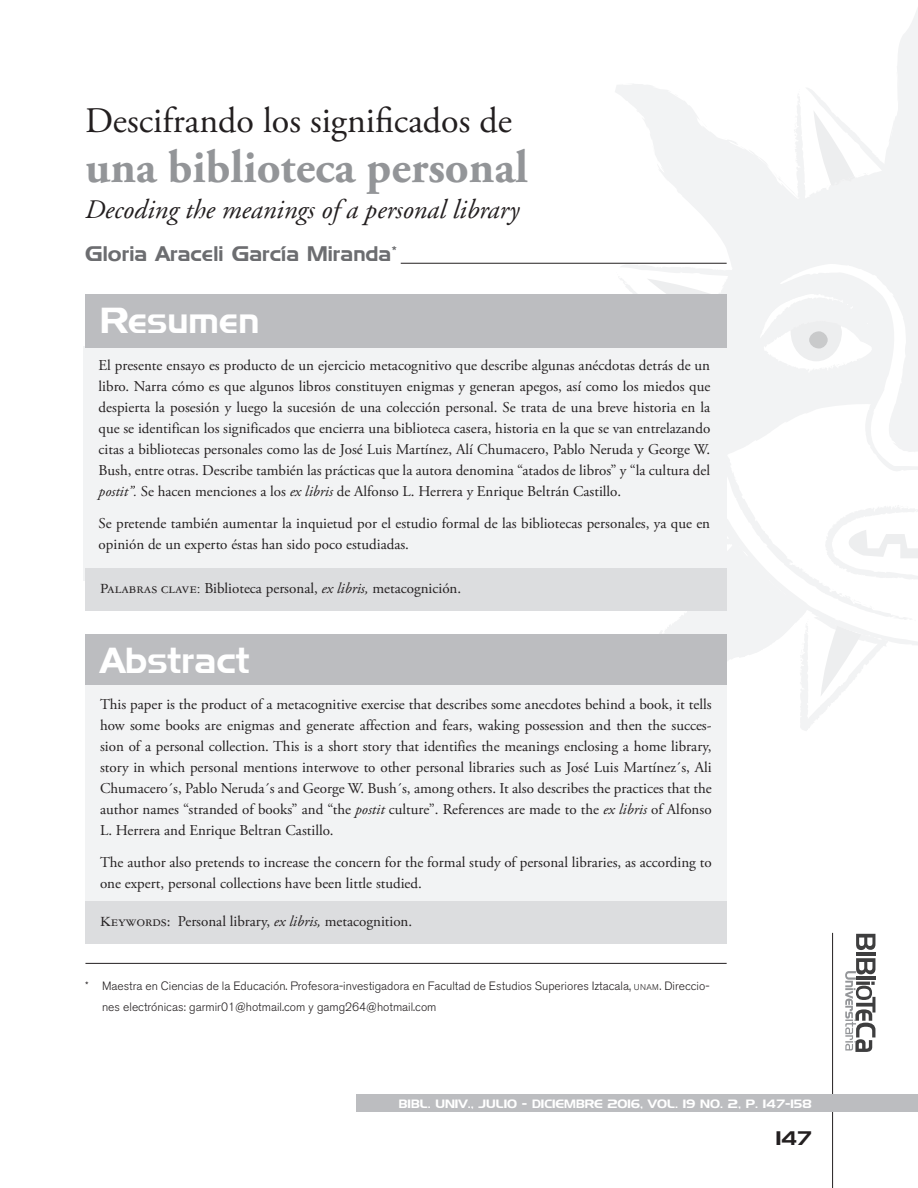
<style>
.page{position:relative;width:918px;height:1188px;background:#fff}
.page>*{position:absolute;margin:0;border:0;box-sizing:border-box;transform-origin:0 0}
.TITULO_-_parte_grand{font:700 46.5px "Adobe Garamond Pro";color:#939598}
.t1{font:36px "Adobe Garamond Pro";color:#231f20}
.RESUMEN_-_Titulo{font:36px "Denmark";color:#fff}
.TITULO_-_english{font:italic 27px "Adobe Garamond LT";color:#231f20}
.t2{font:21px "Denmark";color:#6c6d70}
.t3{font:19.5px "Denmark";color:#231f20}
.RESUMEN_-_Español{font:15px/21px "Adobe Garamond Pro";color:#231f20;text-align:justify}
.Nota_al_pie{font:300 12px/21px "Akzidenz Grotesk BE";color:#231f20}
.Identificador_derech{font:12px "Denmark";color:#fff}
.s1{font-style:italic}
.s2{font-family:"Garamond Three SC"}
.s3{font-size:8.4px}
</style>
<div class="page">
<svg style="left:497px;top:8px;width:421px;height:255px"></svg>
<svg style="left:898px;top:50px;width:2px;height:9px"></svg>
<svg style="left:604px;top:87px;width:314px;height:644px"></svg>
<hr style="left:832px;top:933px;width:1px;height:255px;background:#231f20">
<svg style="left:856px;top:934px;width:19px;height:16px"></svg>
<hr style="left:856px;top:952px;width:19px;height:4px;background:#3e3e3f">
<svg style="left:845px;top:958px;width:30px;height:94px"></svg>
<div style="left:357px;top:1094px;width:561px;height:17px;background:#bcbdc0"></div>
<div style="left:85px;top:634px;width:642px;height:54px;background:#bcbdc0"></div>
<div style="left:85px;top:685px;width:642px;height:219px;background:#f2f3f4"></div>
<div style="left:85px;top:901px;width:642px;height:43px;background:#dcdddf"></div>
<div style="left:84px;top:346px;width:641px;height:234px;background:#f2f3f4"></div>
<div style="left:85px;top:568px;width:642px;height:43px;background:#dcdddf"></div>
<div style="left:85px;top:294px;width:642px;height:53px;background:#bcbdc0"></div>
<hr style="left:85px;top:963px;width:642px;height:1px;background:#231f20">
<hr style="left:401px;top:263px;width:326px;height:1px;background:#231f20">
<p class="t1" style="left:85px;top:99px;width:428px">Descifrando los significados de</p>
<p class="TITULO_-_parte_grand" style="left:85px;top:140px;width:445px">una biblioteca personal</p>
<p class="TITULO_-_english" style="left:85px;top:195px;width:436px">Decoding the meanings of a personal library</p>
<p class="t2" style="left:85px;top:241px;width:313px">Gloria Araceli García Miranda*</p>
<p class="RESUMEN_-_Titulo" style="left:100px;top:298px;width:161px">Resumen</p>
<p class="RESUMEN_-_Español" style="left:99px;top:355px;width:613px">El presente ensayo es producto de un ejercicio metacognitivo que describe algunas anécdotas detrás de un libro. Narra cómo es que algunos libros constituyen enigmas y generan apegos, así como los miedos que despierta la posesión y luego la sucesión de una colección personal. Se trata de una breve historia en la que se identifican los significados que encierra una biblioteca casera, historia en la que se van entrelazando citas a bibliotecas personales como las de José Luis Martínez, Alí Chumacero, Pablo Neruda y George W.<br>Bush, entre otras. Describe también las prácticas que la autora denomina “atados de libros” y “la cultura del <span class="s1">postit”.</span> Se hacen menciones a los <span class="s1">ex libris</span> de Alfonso L. Herrera y Enrique Beltrán Castillo.</p>
<p class="RESUMEN_-_Español" style="left:99px;top:513px;width:613px">Se pretende también aumentar la inquietud por el estudio formal de las bibliotecas personales, ya que en opinión de un experto éstas han sido poco estudiadas.</p>
<p class="RESUMEN_-_Español" style="left:100px;top:578px;width:363px"><span class="s2">Palabras clave:</span> Biblioteca personal, <span class="s1">ex libris,</span> metacognición.</p>
<p class="RESUMEN_-_Titulo" style="left:100px;top:639px;width:151px">Abstract</p>
<p class="RESUMEN_-_Español" style="left:100px;top:694px;width:613px">This paper is the product of a metacognitive exercise that describes some anecdotes behind a book, it tells how some books are enigmas and generate affection and fears, waking possession and then the succes&shy;sion of a personal collection. This is a short story that identifies the meanings enclosing a home library, story in which personal mentions interwove to other personal libraries such as José Luis Martínez´s, Ali Chumacero´s, Pablo Neruda´s and George W. Bush´s, among others. It also describes the practices that the author names “stranded of books” and “the <span class="s1">postit</span> culture”. References are made to the <span class="s1">ex libris</span> of Alfonso L. Herrera and Enrique Beltran Castillo.</p>
<p class="RESUMEN_-_Español" style="left:100px;top:852px;width:613px">The author also pretends to increase the concern for the formal study of personal libraries, as according to one expert, personal collections have been little studied.</p>
<p class="RESUMEN_-_Español" style="left:100px;top:911px;width:314px"><span class="s2">Keywords</span>: Personal library, <span class="s1">ex libris,</span> metacognition.</p>
<p class="Nota_al_pie" style="left:102px;top:976px;width:609px;text-indent:-17px">* Maestra en Ciencias de la Educación. Profesora-investigadora en Facultad de Estudios Superiores Iztacala, <span class="s3">UNAM</span>. Direccio&shy;nes electrónicas: garmir01@hotmail.com y gamg264@hotmail.com</p>
<p class="Identificador_derech" style="left:399px;top:1096px;width:414px">BIBL. UNIV., JULIO - DICIEMBRE 2016, VOL. 19 NO. 2, P. 147-158</p>
<p class="t3" style="left:776px;top:1127px;width:37px">147</p>
</div>
